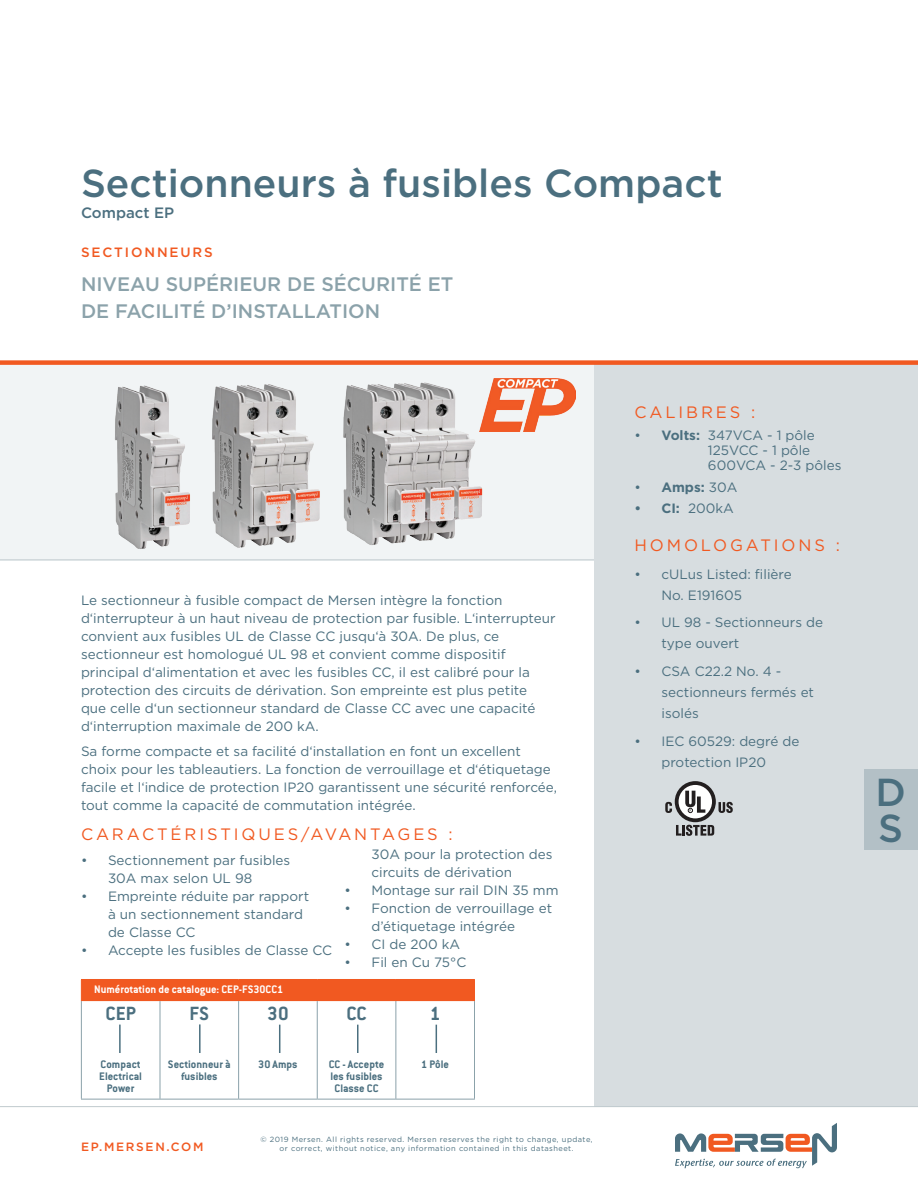
<style>
.page{position:relative;width:918px;height:1188px;background:#fff}
.page>*{position:absolute;margin:0;border:0;box-sizing:border-box;transform-origin:0 0}
.NEW_Product_MSL_Page{font:500 39px/36px "Gotham";color:#4b6f7f}
.NEW_Table_text{font:700 21px "Conduit ITC Std";color:#4b6f7f}
.NEW_Product_type{font:500 19.5px "Gotham";color:#8ba2aa}
.NEW_Subhead{font:16.5px "Gotham";letter-spacing:.175em;color:#f15921}
.NEW_Product_MSL_Desc{font:500 15px "Gotham";color:#4b6f7f}
.NEW_Text{font:13.5px/18px "Gotham";color:#4b6f7f}
.NEW_Product_group{font:500 13.5px "Gotham";letter-spacing:.14em;color:#f15921}
.t1{font:700 13.5px "Gotham";color:#4b6f7f}
.NEW_Table_text-2{font:700 12px/12px "Conduit ITC Std";color:#4b6f7f;text-align:center}
.NEW_Table_header{font:700 12px "Conduit ITC Std";color:#fff}
.t2{font:500 12px "Gotham";letter-spacing:.14em;color:#f15921}
.t3{font:7.5px/9px "Gotham";letter-spacing:.06em;color:#4b6f7f;text-align:center}
.s1{font-weight:700}
.s2{font-weight:400}
</style>
<div class="page">
<svg style="left:675px;top:1123px;width:162px;height:45px"></svg>
<div style="left:0;top:365px;width:594px;height:195px;background:#f1f4f5"></div>
<div style="left:594px;top:365px;width:324px;height:742px;background:#d7dde0"></div>
<div style="left:0;top:360px;width:918px;height:5px;background:#f15921"></div>
<hr style="left:0;top:560px;width:594px;height:1px;background:#c0cace">
<hr style="left:0;top:1106px;width:918px;height:1px;background:#c0cace">
<div style="left:864px;top:770px;width:54px;height:80px;background:#b3c0c6"></div>
<img style="left:487px;top:378px;width:89px;height:54px">
<hr style="left:81px;top:1001px;width:1px;height:98px;background:#8ba2aa">
<hr style="left:160px;top:1001px;width:1px;height:98px;background:#8ba2aa">
<hr style="left:238px;top:1001px;width:1px;height:98px;background:#8ba2aa">
<hr style="left:317px;top:1001px;width:1px;height:98px;background:#8ba2aa">
<hr style="left:396px;top:1001px;width:1px;height:98px;background:#8ba2aa">
<hr style="left:474px;top:1001px;width:1px;height:98px;background:#8ba2aa">
<hr style="left:81px;top:1099px;width:79px;height:1px;background:#8ba2aa">
<hr style="left:160px;top:1099px;width:79px;height:1px;background:#8ba2aa">
<hr style="left:239px;top:1099px;width:78px;height:1px;background:#8ba2aa">
<hr style="left:317px;top:1099px;width:79px;height:1px;background:#8ba2aa">
<hr style="left:396px;top:1099px;width:79px;height:1px;background:#8ba2aa">
<div style="left:81px;top:979px;width:394px;height:22px;background:#f15921"></div>
<hr style="left:119px;top:1025px;width:2px;height:28px;background:#4b6f7f">
<svg style="left:279px;top:1025px;width:1px;height:28px"></svg>
<hr style="left:199px;top:1024px;width:2px;height:29px;background:#4b6f7f">
<svg style="left:436px;top:1025px;width:1px;height:28px"></svg>
<svg style="left:357px;top:1025px;width:1px;height:28px"></svg>
<img style="left:96px;top:364px;width:391px;height:196px">
<svg style="left:676px;top:825px;width:38px;height:11px"></svg>
<svg style="left:719px;top:802px;width:14px;height:11px"></svg>
<svg style="left:675px;top:781px;width:41px;height:41px"></svg>
<div style="left:679px;top:785px;width:33px;height:33px;background:#fff;border-radius:50%"></div>
<svg style="left:685px;top:791px;width:20px;height:22px"></svg>
<svg style="left:665px;top:802px;width:7px;height:11px"></svg>
<p class="NEW_Product_MSL_Page" style="left:81px;top:165px;width:643px">Sectionneurs à fusibles Compact</p>
<p class="NEW_Product_MSL_Desc" style="left:81px;top:203px;width:95px">Compact EP</p>
<p class="NEW_Product_group" style="left:81px;top:243px;width:133px">SECTIONNEURS</p>
<p class="NEW_Product_type" style="left:81px;top:272px;width:374px">NIVEAU SUPÉRIEUR DE SÉCURITÉ ET</p>
<p class="NEW_Product_type" style="left:81px;top:299px;width:301px">DE FACILITÉ D’INSTALLATION</p>
<p class="NEW_Text" style="left:81px;top:591px;width:476px">Le sectionneur à fusible compact de Mersen intègre la fonction d‘interrupteur à un haut niveau de protection par fusible. L‘interrupteur convient aux fusibles UL de Classe CC jusqu‘à 30A. De plus, ce sectionneur est homologué UL 98 et convient comme dispositif principal d‘alimentation et avec les fusibles CC, il est calibré pour la protection des circuits de dérivation. Son empreinte est plus petite que celle d‘un sectionneur standard de Classe CC avec une capacité d‘interruption maximale de 200 kA.</p>
<p class="NEW_Text" style="left:81px;top:741px;width:478px">Sa forme compacte et sa facilité d‘installation en font un excellent choix pour les tableautiers. La fonction de verrouillage et d‘étiquetage facile et l‘indice de protection IP20 garantissent une sécurité renforcée, tout comme la capacité de commutation intégrée.</p>
<p class="NEW_Subhead" style="left:81px;top:824px;width:373px">CARACTÉRISTIQUES/AVANTAGES :</p>
<p class="NEW_Text" style="left:108px;top:851px;width:184px;text-indent:-27px">• Sectionnement par fusibles<br>30A max selon UL 98</p>
<p class="NEW_Text" style="left:108px;top:887px;width:203px;text-indent:-27px">• Empreinte réduite par rapport à un sectionnement standard de Classe CC</p>
<p class="NEW_Text" style="left:81px;top:941px;width:253px">• Accepte les fusibles de Classe CC</p>
<p class="NEW_Text" style="left:372px;top:845px;width:183px">30A pour la protection des circuits de dérivation</p>
<p class="NEW_Text" style="left:345px;top:881px;width:215px">• Montage sur rail DIN 35 mm</p>
<p class="NEW_Text" style="left:372px;top:899px;width:182px;text-indent:-27px">• Fonction de verrouillage et d’étiquetage intégrée</p>
<p class="NEW_Text" style="left:345px;top:935px;width:117px">• CI de 200 kA</p>
<p class="NEW_Text" style="left:345px;top:953px;width:123px">• Fil en Cu 75°C</p>
<p class="NEW_Table_header" style="left:94px;top:982px;width:191px">Numérotation de catalogue: CEP-FS30CC1</p>
<p class="NEW_Table_text" style="left:106px;top:1001px;width:32px">CEP</p>
<p class="NEW_Table_text" style="left:189px;top:1001px;width:21px">FS</p>
<p class="NEW_Table_text-2" style="left:168px;top:1058px;width:64px">Sectionneur à fusibles</p>
<p class="NEW_Table_text" style="left:267px;top:1001px;width:23px">30</p>
<p class="NEW_Table_text-2" style="left:99px;top:1058px;width:44px">Compact<br>Electrical<br>Power</p>
<p class="NEW_Table_text-2" style="left:258px;top:1058px;width:41px">30 Amps</p>
<p class="NEW_Table_text" style="left:346px;top:1001px;width:22px">CC</p>
<p class="NEW_Table_text-2" style="left:329px;top:1058px;width:57px">CC - Accepte les fusibles<br>Classe CC</p>
<p class="NEW_Table_text" style="left:430px;top:1001px;width:12px">1</p>
<p class="NEW_Table_text-2" style="left:421px;top:1058px;width:29px">1 Pôle</p>
<p class="t2" style="left:81px;top:1139px;width:124px">EP.MERSEN.COM</p>
<p class="t3" style="left:261px;top:1135px;width:334px">© 2019 Mersen. All rights reserved. Mersen reserves the right to change, update, or correct, without notice, any information contained in this datasheet.</p>
<p class="NEW_Subhead" style="left:634px;top:402px;width:122px">CALIBRES :</p>
<p class="NEW_Text" style="left:708px;top:427px;width:135px;line-height:15px;text-indent:-73px">• <span class="s1">Volts:</span> 347VCA - 1 pôle<br>125VCC - 1 pôle<br>600VCA - 2-3 pôles</p>
<p class="t1" style="left:634px;top:478px;width:105px"><span class="s2">•</span> Amps: <span class="s2">30A</span></p>
<p class="NEW_Text" style="left:634px;top:499px;width:101px"><span class="s1">• CI:</span> 200kA</p>
<p class="NEW_Subhead" style="left:634px;top:535px;width:207px">HOMOLOGATIONS :</p>
<p class="NEW_Text" style="left:662px;top:563px;width:132px;line-height:21px;text-indent:-27px">• cULus Listed: filière<br>No. E191605</p>
<p class="NEW_Text" style="left:662px;top:612px;width:163px;line-height:21px;text-indent:-27px">• UL 98 - Sectionneurs de type ouvert</p>
<p class="NEW_Text" style="left:662px;top:661px;width:154px;line-height:21px;text-indent:-27px">• CSA C22.2 No. 4 - sectionneurs fermés et isolés</p>
<p class="NEW_Text" style="left:634px;top:730px;width:166px;line-height:21px;text-align:center">• IEC 60529: degré de protection IP20</p>
<h1 class="NEW_Product_MSL_Page" style="left:876px;top:774px;width:32px">D<br>S</h1>
</div>
